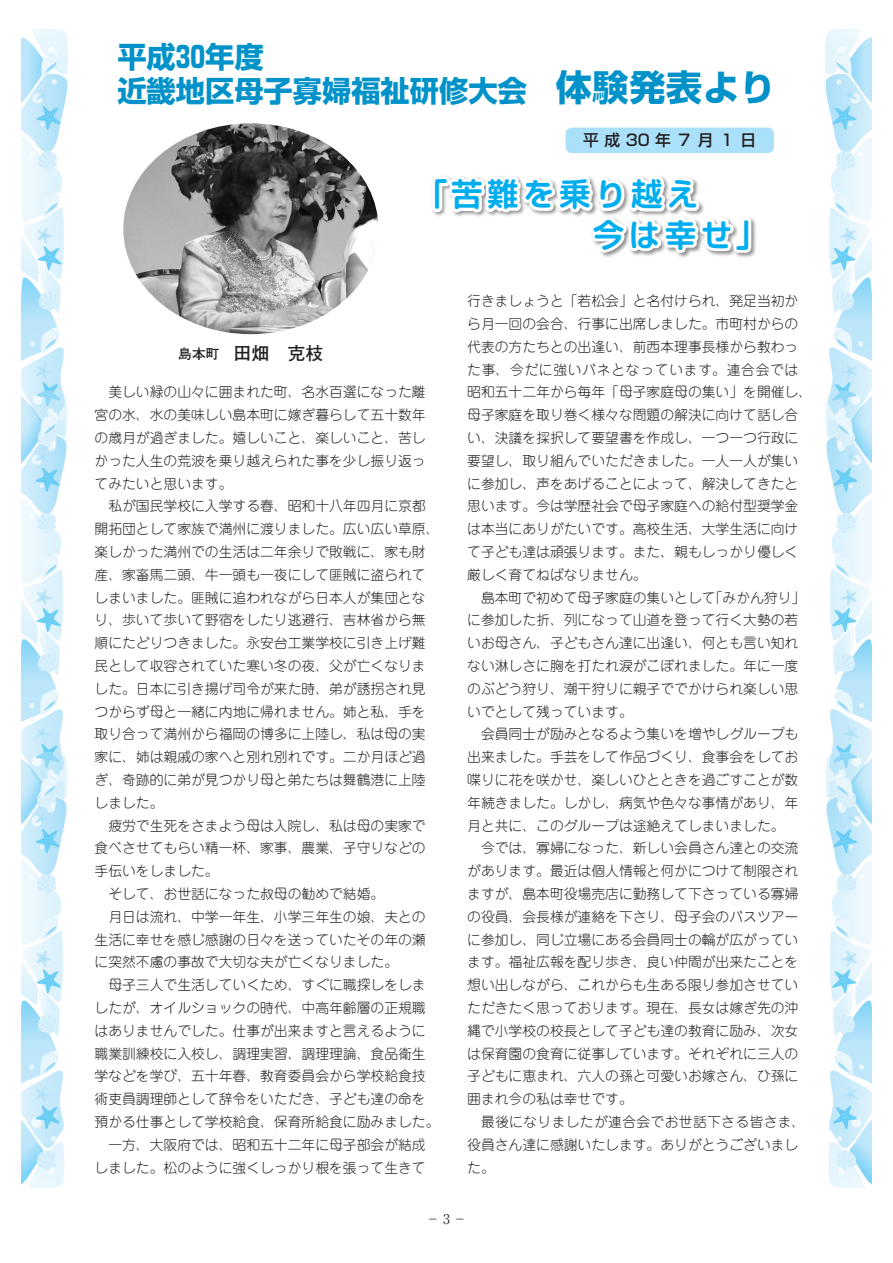
<style>
.page{position:relative;width:893px;height:1263px;background:#fff}
.page>*{position:absolute;margin:0;border:0;box-sizing:border-box;transform-origin:0 0}
.t1{font:700 36px "Shin Go Pro";letter-spacing:.02em;color:#0092c8}
.t2{font:700 31.5px/40.5px "Soft Go Std De";letter-spacing:.145em;color:#00aeef}
.t3{font:700 29.25px "Shin Go Pro";color:#0092c8}
.t4{font:700 18px "Futo Go B101 Pro";color:#231f20}
.t5{font:500 15.75px "Shin Go Pro";letter-spacing:.355em;color:#231f20}
.t6{font:300 13.8px/22.8px "Jun 101 Pro";color:#231f20;text-align:justify}
.t7{font:300 13.8px "Jun 101 Pro";letter-spacing:.05em;color:#231f20}
.t8{font:700 13.8px "Futo Go B101 Pro";color:#231f20}
.t9{font:300 13.5px "Ryumin Pro";color:#231f20}
</style>
<div class="page">
<div style="left:566px;top:128px;width:208px;height:25px;background:#aae0f9;border-radius:6px"></div>
<img style="left:21px;top:29px;width:47px;height:1158px">
<img style="left:825px;top:29px;width:47px;height:1158px">
<svg style="left:432px;top:127px;width:326px;height:131px"></svg>
<img style="left:123px;top:123px;width:255px;height:211px;border-radius:50%">
<h3 class="t3" style="left:117px;top:34px;width:148px">平成30年度</h3>
<h3 class="t3" style="left:117px;top:68px;width:411px">近畿地区母子寡婦福祉研修大会</h3>
<h1 class="t1" style="left:556px;top:59px;width:221px">体験発表より</h1>
<p class="t5" style="left:583px;top:127px;width:175px">平成30年７月１日</p>
<h2 class="t2" style="left:593px;top:172px;width:176px;text-indent:-177px">「苦難を乗り越え<br>今は幸せ「</h2>
<p class="t8" style="left:178px;top:342px;width:43px">島本町</p>
<h3 class="t4" style="left:233px;top:339px;width:91px">田畑　克枝</h3>
<p class="t6" style="left:95px;top:379px;width:333px;text-indent:14px">美しい緑の山々に囲まれた町、名水百選になった離宮の水、水の美味しい島本町に嫁ぎ暮らして五十数年の歳月が過ぎました。嬉しいこと、楽しいこと、苦しかった人生の荒波を乗り越えられた事を少し振り返ってみたいと思います。</p>
<p class="t6" style="left:95px;top:493px;width:346px;text-align:left;text-indent:14px">私が国民学校に入学する春、昭和十八年四月に京都開拓団として家族で満州に渡りました。広い広い草原、楽しかった満州での生活は二年余りで敗戦に、家も財産、家畜馬二頭、牛一頭も一夜にして匪賊に盗られてしまいました。匪賊に追われながら日本人が集団となり、歩いて歩いて野宿をしたり逃避行、吉林省から無順にたどりつきました。永安台工業学校に引き上げ難民として収容されていた寒い冬の夜、父が亡くなりました。日本に引き揚げ司令が来た時、弟が誘拐され見つからず母と一緒に内地に帰れません。姉と私、手を取り合って満州から福岡の博多に上陸し、私は母の実家に、姉は親戚の家へと別れ別れです。二か月ほど過ぎ、奇跡的に弟が見つかり母と弟たちは舞鶴港に上陸しました。</p>
<p class="t6" style="left:108px;top:812px;width:319px">疲労で生死をさまよう母は入院し、私は母の実家で</p>
<p class="t6" style="left:95px;top:835px;width:333px">食べさせてもらい精一杯、家事、農業、子守りなどの</p>
<p class="t6" style="left:95px;top:858px;width:126px">手伝いをしました。</p>
<p class="t6" style="left:108px;top:881px;width:277px">そして、お世話になった叔母の勧めで結婚。</p>
<p class="t6" style="left:108px;top:904px;width:319px">月日は流れ、中学一年生、小学三年生の娘、夫との</p>
<p class="t6" style="left:95px;top:926px;width:333px">生活に幸せを感じ感謝の日々を送っていたその年の瀬</p>
<p class="t6" style="left:95px;top:949px;width:305px">に突然不慮の事故で大切な夫が亡くなりました。</p>
<p class="t6" style="left:108px;top:972px;width:319px">母子三人で生活していくため、すぐに職探しをしま</p>
<p class="t6" style="left:95px;top:995px;width:333px">したが、オイルショックの時代、中高年齢層の正規職</p>
<p class="t6" style="left:95px;top:1018px;width:333px">はありませんでした。仕事が出来ますと言えるように</p>
<p class="t6" style="left:95px;top:1040px;width:333px">職業訓練校に入校し、調理実習、調理理論、食品衛生</p>
<p class="t6" style="left:95px;top:1063px;width:333px">学などを学び、五十年春、教育委員会から学校給食技</p>
<p class="t6" style="left:95px;top:1086px;width:333px">術吏員調理師として辞令をいただき、子ども達の命を</p>
<p class="t6" style="left:95px;top:1109px;width:346px">預かる仕事として学校給食、保育所給食に励みました。</p>
<p class="t6" style="left:108px;top:1132px;width:319px">一方、大阪府では、昭和五十二年に母子部会が結成</p>
<p class="t6" style="left:95px;top:1154px;width:333px">しました。松のように強くしっかり根を張って生きて</p>
<p class="t9" style="left:426px;top:1208px;width:15px">－</p>
<p class="t6" style="left:467px;top:288px;width:333px">行きましょうと「若松会」と名付けられ、発足当初か</p>
<p class="t6" style="left:467px;top:311px;width:333px">ら月一回の会合、行事に出席しました。市町村からの</p>
<p class="t6" style="left:467px;top:334px;width:333px">代表の方たちとの出逢い、前西本理事長様から教わっ</p>
<p class="t7" style="left:467px;top:358px;width:333px">た事、今だに強いバネとなっています。連合会では</p>
<p class="t6" style="left:467px;top:379px;width:346px">昭和五十二年から毎年「母子家庭母の集い」を開催し、</p>
<p class="t6" style="left:467px;top:402px;width:333px">母子家庭を取り巻く様々な問題の解決に向けて話し合</p>
<p class="t6" style="left:467px;top:425px;width:333px">い、決議を採択して要望書を作成し、一つ一つ行政に</p>
<p class="t6" style="left:467px;top:448px;width:333px">要望し、取り組んでいただきました。一人一人が集い</p>
<p class="t6" style="left:467px;top:470px;width:333px">に参加し、声をあげることによって、解決してきたと</p>
<p class="t6" style="left:467px;top:493px;width:333px">思います。今は学歴社会で母子家庭への給付型奨学金</p>
<p class="t6" style="left:467px;top:516px;width:333px">は本当にありがたいです。高校生活、大学生活に向け</p>
<p class="t6" style="left:467px;top:539px;width:333px">て子ども達は頑張ります。また、親もしっかり優しく</p>
<p class="t6" style="left:467px;top:562px;width:181px">厳しく育てねばなりません。</p>
<p class="t6" style="left:709px;top:584px;width:98px">「みかん狩り「</p>
<p class="t6" style="left:467px;top:584px;width:333px;text-align:left;text-indent:14px">島本町で初めて母子家庭の集いとして<br>に参加した折、列になって山道を登って行く大勢の若いお母さん、子どもさん達に出逢い、何とも言い知れない淋しさに胸を打たれ涙がこぼれました。年に一度のぶどう狩り、潮干狩りに親子ででかけられ楽しい思いでとして残っています。</p>
<p class="t6" style="left:467px;top:721px;width:333px;text-indent:14px">会員同士が励みとなるよう集いを増やしグループも出来ました。手芸をして作品づくり、食事会をしてお喋りに花を咲かせ、楽しいひとときを過ごすことが数年続きました。しかし、病気や色々な事情があり、年月と共に、このグループは途絶えてしまいました。</p>
<p class="t6" style="left:467px;top:835px;width:333px;text-indent:14px">今では、寡婦になった、新しい会員さん達との交流があります。最近は個人情報と何かにつけて制限されますが、島本町役場売店に勤務して下さっている寡婦の役員、会長様が連絡を下さり、母子会のバスツアーに参加し、同じ立場にある会員同士の輪が広がっています。福祉広報を配り歩き、良い仲間が出来たことを想い出しながら、これからも生ある限り参加させていただきたく思っております。現在、長女は嫁ぎ先の沖縄で小学校の校長として子ども達の教育に励み、次女は保育園の食育に従事しています。それぞれに三人の子どもに恵まれ、六人の孫と可愛いお嫁さん、ひ孫に囲まれ今の私は幸せです。</p>
<p class="t6" style="left:467px;top:1109px;width:340px;text-align:left;text-indent:14px">最後になりましたが連合会でお世話下さる皆さま、役員さん達に感謝いたします。ありがとうございました。</p>
<p class="t9" style="left:453px;top:1208px;width:15px">－</p>
</div>
